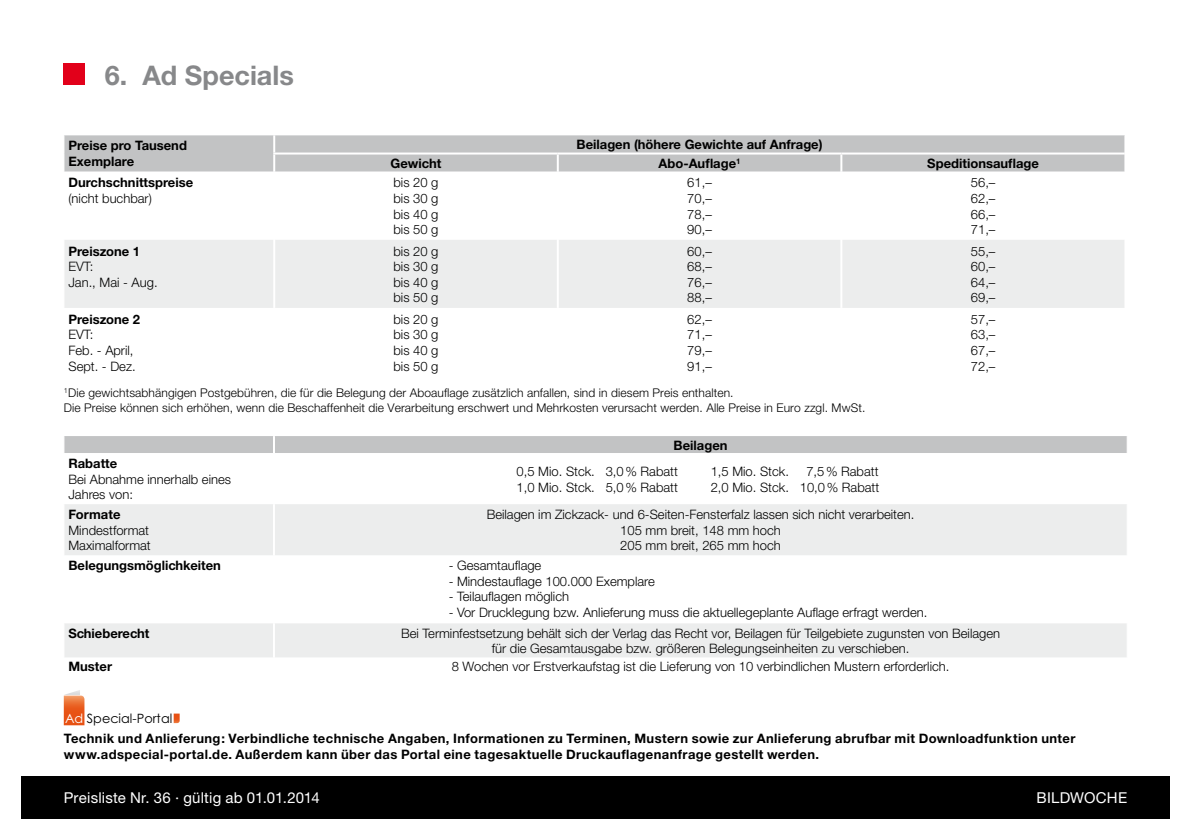
<style>
.page{position:relative;width:1191px;height:840px;background:#fff}
.page>*{position:absolute;margin:0;border:0;box-sizing:border-box;transform-origin:0 0}
.t1{font:700 27px "Helvetica Neue";color:#87888a}
.t2{font:15px "Helvetica Neue";letter-spacing:.015em;color:#fff}
.t3{font:300 13px/15.6px "Helvetica Neue";color:#000;text-align:justify}
.t4{font:700 13px/16px "Helvetica Neue";letter-spacing:.025em;color:#000}
.t5{font:700 13px/15.6px "Helvetica Neue";color:#000}
.t6{font:700 13px "Helvetica Neue CE";color:#000}
.t7{font:12.8px "Century Gothic";color:#000}
.t8{font:300 12px/15px "Helvetica Neue";letter-spacing:.01em;color:#000}
.s1{color:#fff}
</style>
<div class="page">
<div style="left:64px;top:64px;width:21px;height:21px;background:#e2001a"></div>
<div style="left:21px;top:775px;width:1148px;height:43px;background:#000"></div>
<svg style="left:65px;top:504px;width:1061px;height:153px;fill:#eceded"></svg>
<hr style="left:273px;top:504px;width:2px;height:51px;background:#fff">
<hr style="left:273px;top:555px;width:2px;height:68px;background:#fff">
<hr style="left:273px;top:623px;width:2px;height:34px;background:#fff">
<div style="left:64px;top:436px;width:1063px;height:17px;background:#c2c3c4"></div>
<div style="left:65px;top:240px;width:1059px;height:68px;background:#eceded"></div>
<svg style="left:64px;top:135px;width:1061px;height:37px"></svg>
<hr style="left:273px;top:240px;width:2px;height:68px;background:#fff">
<hr style="left:557px;top:240px;width:2px;height:68px;background:#fff">
<hr style="left:840px;top:240px;width:2px;height:68px;background:#fff">
<svg style="left:64px;top:695px;width:20px;height:29px"></svg>
<img style="left:68px;top:690px;width:12px;height:4px">
<svg style="left:174px;top:713px;width:6px;height:9px"></svg>
<h1 class="t1" style="left:105px;top:59px;width:190px">6. Ad Specials</h1>
<p class="t5" style="left:68px;top:137px;width:120px">Preise pro Tausend<br>Exemplare</p>
<p class="t5" style="left:576px;top:136px;width:248px">Beilagen (höhere Gewichte auf Anfrage)</p>
<p class="t5" style="left:390px;top:155px;width:53px">Gewicht</p>
<p class="t5" style="left:658px;top:155px;width:83px">Abo-Auflage<sup>1</sup></p>
<p class="t5" style="left:927px;top:155px;width:113px">Speditionsauflage</p>
<p class="t5" style="left:68px;top:175px;width:126px">Durchschnittspreise</p>
<p class="t3" style="left:68px;top:190px;width:85px">(nicht buchbar)</p>
<p class="t6" style="left:68px;top:243px;width:73px">Preiszone 1</p>
<p class="t3" style="left:68px;top:258px;width:91px">EVT:<br>Jan., Mai - Aug.</p>
<p class="t6" style="left:68px;top:311px;width:73px">Preiszone 2</p>
<p class="t3" style="left:68px;top:326px;width:69px;text-align:left">EVT:<br>Feb. - April,<br>Sept. - Dez.</p>
<p class="t3" style="left:393px;top:175px;width:47px">bis 20 g bis 30 g bis 40 g bis 50 g</p>
<p class="t3" style="left:687px;top:175px;width:26px">61,– 70,– 78,– 90,–</p>
<p class="t3" style="left:971px;top:175px;width:26px">56,– 62,– 66,– 71,–</p>
<p class="t3" style="left:393px;top:243px;width:47px">bis 20 g bis 30 g bis 40 g bis 50 g</p>
<p class="t3" style="left:687px;top:243px;width:26px">60,– 68,– 76,– 88,–</p>
<p class="t3" style="left:971px;top:243px;width:26px">55,– 60,– 64,– 69,–</p>
<p class="t3" style="left:393px;top:311px;width:47px">bis 20 g bis 30 g bis 40 g bis 50 g</p>
<p class="t3" style="left:687px;top:311px;width:26px">62,– 71,– 79,– 91,–</p>
<p class="t3" style="left:971px;top:311px;width:26px">57,– 63,– 67,– 72,–</p>
<p class="t8" style="left:64px;top:384px;width:803px"><sup>1</sup>Die gewichtsabhängigen Postgebühren, die für die Belegung der Aboauflage zusätzlich anfallen, sind in diesem Preis enthalten.<br>Die Preise können sich erhöhen, wenn die Beschaffenheit die Verarbeitung erschwert und Mehrkosten verursacht werden. Alle Preise in Euro zzgl. MwSt.</p>
<p class="t6" style="left:68px;top:455px;width:50px">Rabatte</p>
<p class="t3" style="left:68px;top:471px;width:164px">Bei Abnahme innerhalb eines<br>Jahres von:</p>
<p class="t6" style="left:68px;top:506px;width:53px">Formate</p>
<p class="t3" style="left:68px;top:522px;width:84px">Mindestformat<br>Maximalformat</p>
<p class="t5" style="left:673px;top:436px;width:55px">Beilagen</p>
<p class="t3" style="left:516px;top:463px;width:163px">0,5 Mio. Stck. 3,0% Rabatt</p>
<p class="t3" style="left:710px;top:463px;width:80px">1,5 Mio. Stck.</p>
<p class="t3" style="left:806px;top:463px;width:74px">7,5% Rabatt</p>
<p class="t3" style="left:516px;top:478px;width:163px">1,0 Mio. Stck. 5,0% Rabatt</p>
<p class="t3" style="left:710px;top:478px;width:170px">2,0 Mio. Stck. 10,0% Rabatt</p>
<p class="t3" style="left:487px;top:506px;width:429px;text-align:center">Beilagen im Zickzack- und 6-Seiten-Fensterfalz lassen sich nicht verarbeiten.<br>105 mm breit, 148 mm hoch<br>205 mm breit, 265 mm hoch</p>
<p class="t6" style="left:68px;top:557px;width:154px">Belegungsmöglichkeiten</p>
<p class="t3" style="left:448px;top:557px;width:94px">- Gesamtauflage</p>
<p class="t3" style="left:448px;top:572px;width:208px">- Mindestauflage 100.000 Exemplare</p>
<p class="t3" style="left:448px;top:588px;width:122px">- Teilauflagen möglich</p>
<p class="t3" style="left:448px;top:604px;width:480px">- Vor Drucklegung bzw. Anlieferung muss die aktuellegeplante Auflage erfragt werden.</p>
<p class="t6" style="left:68px;top:624px;width:82px">Schieberecht</p>
<p class="t3" style="left:401px;top:624px;width:600px;text-align:center">Bei Terminfestsetzung behält sich der Verlag das Recht vor, Beilagen für Teilgebiete zugunsten von Beilagen für die Gesamtausgabe bzw. größeren Belegungseinheiten zu verschieben.</p>
<p class="t6" style="left:68px;top:658px;width:45px">Muster</p>
<p class="t3" style="left:452px;top:658px;width:499px">8 Wochen vor Erstverkaufstag ist die Lieferung von 10 verbindlichen Mustern erforderlich.</p>
<p class="t7" style="left:65px;top:709px;width:109px"><span class="s1">Ad</span> Special-Portal</p>
<p class="t4" style="left:64px;top:729px;width:1013px">Technik und Anlieferung: Verbindliche technische Angaben, Informationen zu Terminen, Mustern sowie zur Anlieferung abrufbar mit Downloadfunktion unter www.adspecial-portal.de. Außerdem kann über das Portal eine tagesaktuelle Druckauflagenanfrage gestellt werden.</p>
<p class="t2" style="left:64px;top:788px;width:257px">Preisliste Nr. 36 · gültig ab 01.01.2014</p>
<p class="t2" style="left:1036px;top:788px;width:92px">BILDWOCHE</p>
</div>
